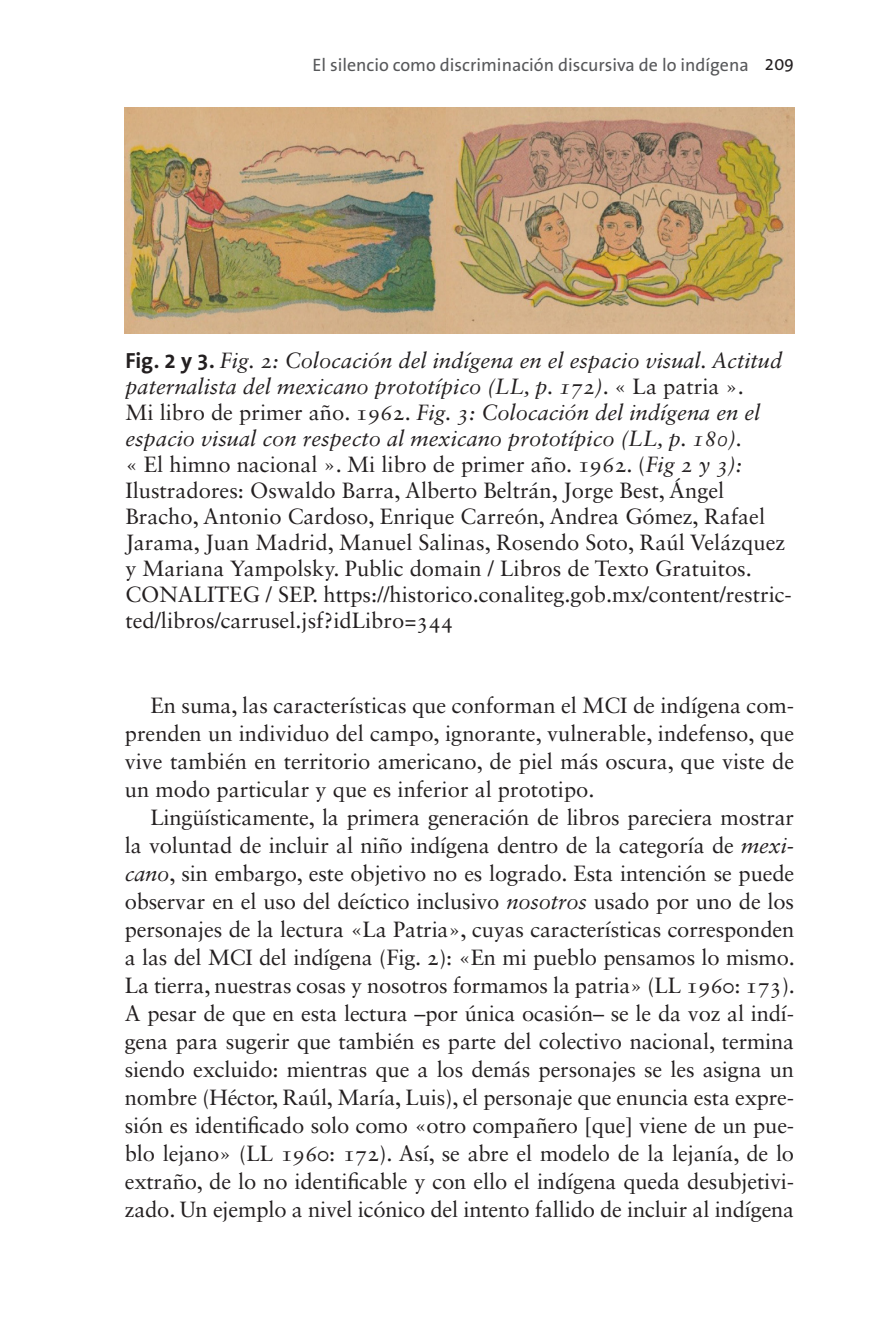
<style>
.page{position:relative;width:885px;height:1327px;background:#fff}
.page>*{position:absolute;margin:0;border:0;box-sizing:border-box;transform-origin:0 0}
.TXI{font:22px/28px "Sabon LT Std";letter-spacing:-.005em;color:#231f20;text-align:justify}
.Table_caption{font:22px/26px "Sabon LT Std";color:#231f20}
.t1{font:18px "The Sans B W5 Plain";color:#57585a}
.s1{color:#231f20}
.s2{font-family:"The Sans B W7";font-weight:700}
.s3{font-style:italic}
</style>
<div class="page">
<img style="left:125px;top:108px;width:669px;height:225px">
<p class="t1" style="left:312px;top:53px;width:483px">El silencio como discriminación discursiva de lo indígena <span class="s1">209</span></p>
<p class="Table_caption" style="left:125px;top:347px;width:668px"><span class="s2">Fig. 2 y 3.</span> <span class="s3">Fig. 2: Colocación del indígena en el espacio visual. Actitud paternalista del mexicano prototípico (LL, p. 172)</span>. « La patria ».<br>Mi libro de primer año. 1962. <span class="s3">Fig. 3: Colocación del indígena en el espacio visual con respecto al mexicano prototípico (LL, p. 180).<br></span>« El himno nacional ». Mi libro de primer año. 1962. (<span class="s3">Fig 2 y 3):<br></span>Ilustradores: Oswaldo Barra, Alberto Beltrán, Jorge Best, Ángel Bracho, Antonio Cardoso, Enrique Carreón, Andrea Gómez, Rafael Jarama, Juan Madrid, Manuel Salinas, Rosendo Soto, Raúl Velázquez y Mariana Yampolsky. Public domain / Libros de Texto Gratuitos.<br>CONALITEG / SEP. https://historico.conaliteg.gob.mx/content/restric&shy;ted/libros/carrusel.jsf?idLibro=344</p>
<p class="TXI" style="left:125px;top:691px;width:671px;text-indent:26px">En suma, las características que conforman el MCI de indígena com&shy;prenden un individuo del campo, ignorante, vulnerable, indefenso, que vive también en territorio americano, de piel más oscura, que viste de un modo particular y que es inferior al prototipo.</p>
<p class="TXI" style="left:125px;top:803px;width:671px;text-indent:26px">Lingüísticamente, la primera generación de libros pareciera mostrar la voluntad de incluir al niño indígena dentro de la categoría de <span class="s3">mexi&shy;cano</span>, sin embargo, este objetivo no es logrado. Esta intención se puede observar en el uso del deíctico inclusivo <span class="s3">nosotros</span> usado por uno de los personajes de la lectura «La Patria», cuyas características corresponden a las del MCI del indígena (Fig. 2): «En mi pueblo pensamos lo mismo.<br>La tierra, nuestras cosas y nosotros formamos la patria» (LL 1960: 173).<br>A pesar de que en esta lectura –por única ocasión– se le da voz al indí&shy;gena para sugerir que también es parte del colectivo nacional, termina siendo excluido: mientras que a los demás personajes se les asigna un nombre (Héctor, Raúl, María, Luis), el personaje que enuncia esta expre&shy;sión es identificado solo como «otro compañero [que] viene de un pue&shy;blo lejano» (LL 1960: 172). Así, se abre el modelo de la lejanía, de lo extraño, de lo no identificable y con ello el indígena queda desubjetivi&shy;zado. Un ejemplo a nivel icónico del intento fallido de incluir al indígena</p>
</div>
